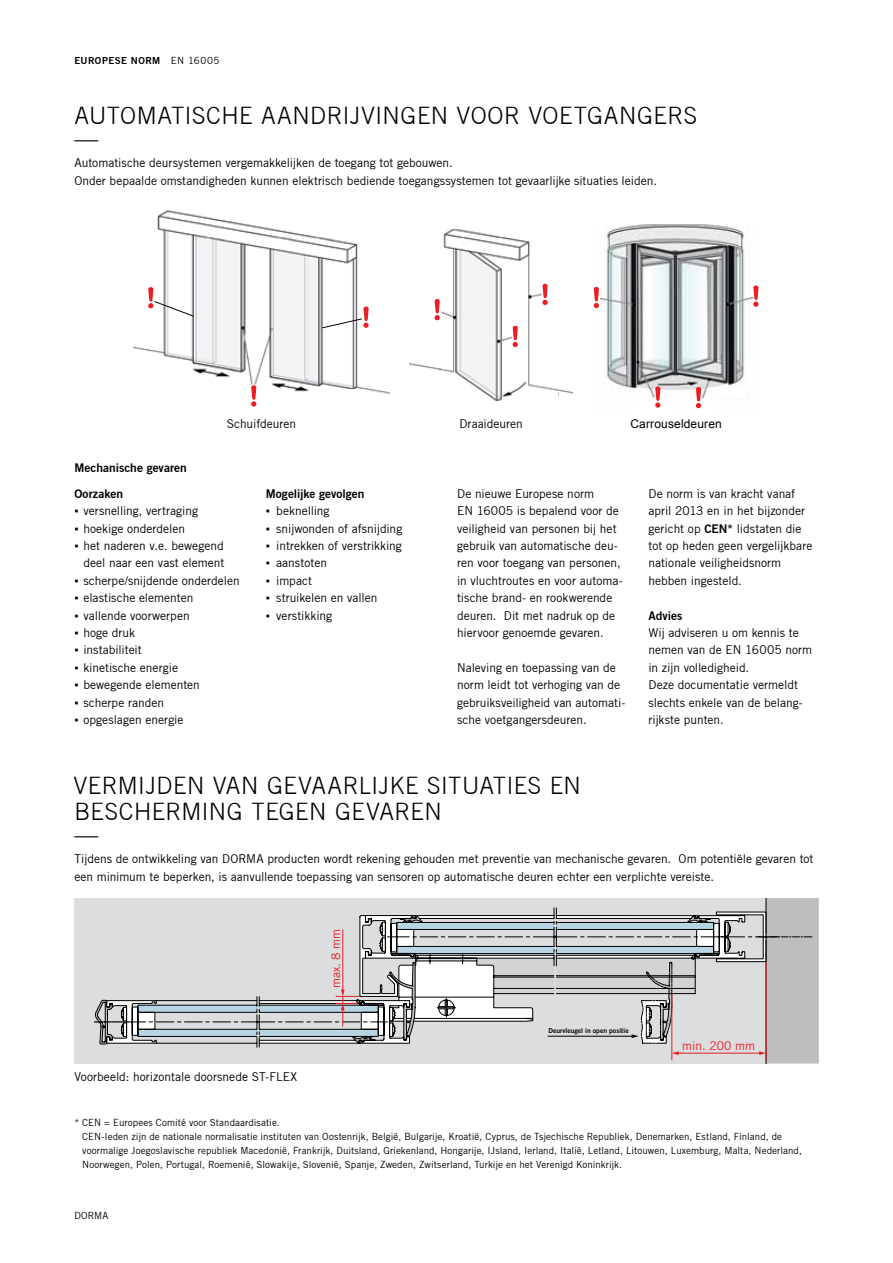
<style>
.page{position:relative;width:893px;height:1263px;background:#fff}
.page>*{position:absolute;margin:0;border:0;box-sizing:border-box;transform-origin:0 0}
.t1{font:300 24px/26.1px "Trade Gothic";letter-spacing:.025em;color:#000}
.t2{font:12px/17.4px "Trade Gothic";color:#000}
.t3{font:12px/26.1px "Trade Gothic Bold Two";color:#000}
.t4{font:12px "Trade Gothic";color:#ed1d24}
.t5{font:12px "Arial";letter-spacing:.01em;color:#000}
.t6{font:9.75px/13.8px "Trade Gothic";letter-spacing:.005em;color:#000}
.t7{font:9.75px "Trade Gothic Bold Two";letter-spacing:.04em;color:#000}
.t8{font:6.75px "Trade Gothic Bold Two";color:#000}
.s1{font-family:"Trade Gothic"}
.s2{font-family:"Arial"}
.s3{font-family:"Trade Gothic Bold Two"}
</style>
<div class="page">
<div style="left:74px;top:898px;width:745px;height:165px;background:#dcddde"></div>
<svg style="left:95px;top:898px;width:724px;height:165px"></svg>
<hr style="left:766px;top:962px;width:1px;height:98px;background:#ed1d24">
<img style="left:133px;top:211px;width:257px;height:186px">
<div style="left:247px;top:385px;width:14px;height:11px;background:#fff"></div>
<div style="left:337px;top:389px;width:23px;height:7px;background:#fff"></div>
<svg style="left:251px;top:385px;width:5px;height:22px"></svg>
<svg style="left:148px;top:287px;width:221px;height:41px"></svg>
<img style="left:410px;top:229px;width:163px;height:171px">
<div style="left:431px;top:305px;width:10px;height:12px;background:#fff"></div>
<div style="left:513px;top:331px;width:11px;height:11px;background:#fff"></div>
<div style="left:542px;top:287px;width:10px;height:11px;background:#fff"></div>
<div style="left:536px;top:391px;width:22px;height:5px;background:#fff"></div>
<svg style="left:435px;top:299px;width:5px;height:21px"></svg>
<svg style="left:542px;top:284px;width:6px;height:21px"></svg>
<svg style="left:513px;top:326px;width:5px;height:21px"></svg>
<img style="left:593px;top:224px;width:166px;height:182px">
<div style="left:593px;top:294px;width:6px;height:11px;background:#fff"></div>
<svg style="left:758px;top:290px;width:1px;height:15px"></svg>
<div style="left:636px;top:398px;width:37px;height:12px;background:#fff"></div>
<div style="left:696px;top:398px;width:10px;height:12px;background:#fff"></div>
<div style="left:721px;top:389px;width:24px;height:8px;background:#fff"></div>
<svg style="left:594px;top:287px;width:5px;height:21px"></svg>
<svg style="left:753px;top:285px;width:5px;height:22px"></svg>
<svg style="left:655px;top:386px;width:5px;height:22px"></svg>
<svg style="left:696px;top:387px;width:5px;height:21px"></svg>
<p class="t7" style="left:74px;top:54px;width:147px">EuropesE NORM <span class="s1">EN 16005</span></p>
<h1 class="t1" style="left:74px;top:102px;width:413px">AUTOMATISCHE AANDRIJVINGEN VOOR</h1>
<h1 class="t1" style="left:529px;top:102px;width:170px">VOETGANGERS</h1>
<h1 class="t1" style="left:74px;top:125px;width:25px">—</h1>
<p class="t2" style="left:74px;top:154px;width:584px">Automatische deursystemen vergemakkelijken de toegang tot gebouwen.<br>Onder bepaalde omstandigheden kunnen elektrisch bediende toegangssystemen tot gevaarlijke situaties leiden.</p>
<p class="t2" style="left:227px;top:415px;width:71px">Schuifdeuren</p>
<p class="t2" style="left:459px;top:415px;width:65px">Draaideuren</p>
<p class="t5" style="left:630px;top:416px;width:93px">Carrouseldeuren</p>
<p class="t3" style="left:74px;top:454px;width:114px">Mechanische gevaren<br>Oorzaken</p>
<p class="t2" style="left:74px;top:502px;width:125px"><span class="s2">▪</span> versnelling, vertraging</p>
<p class="t2" style="left:74px;top:519px;width:112px"><span class="s2">▪</span> hoekige onderdelen</p>
<p class="t2" style="left:74px;top:537px;width:152px;text-align:right"><span class="s2">▪</span> het naderen v.e. bewegend deel naar een vast element</p>
<p class="t2" style="left:74px;top:572px;width:167px"><span class="s2">▪</span> scherpe/snijdende onderdelen</p>
<p class="t2" style="left:74px;top:589px;width:121px"><span class="s2">▪</span> elastische elementen</p>
<p class="t2" style="left:74px;top:606px;width:117px"><span class="s2">▪</span> vallende voorwerpen</p>
<p class="t2" style="left:74px;top:624px;width:62px"><span class="s2">▪</span> hoge druk</p>
<p class="t2" style="left:74px;top:641px;width:69px"><span class="s2">▪</span> instabiliteit</p>
<p class="t2" style="left:74px;top:659px;width:105px"><span class="s2">▪</span> kinetische energie</p>
<p class="t2" style="left:74px;top:676px;width:127px"><span class="s2">▪</span> bewegende elementen</p>
<p class="t2" style="left:74px;top:693px;width:91px"><span class="s2">▪</span> scherpe randen</p>
<p class="t2" style="left:74px;top:711px;width:111px"><span class="s2">▪</span> opgeslagen energie</p>
<p class="t3" style="left:266px;top:480px;width:100px">Mogelijke gevolgen</p>
<p class="t2" style="left:266px;top:502px;width:65px"><span class="s2">▪</span> beknelling</p>
<p class="t2" style="left:266px;top:519px;width:138px"><span class="s2">▪</span> snijwonden of afsnijding</p>
<p class="t2" style="left:266px;top:537px;width:138px"><span class="s2">▪</span> intrekken of verstrikking</p>
<p class="t2" style="left:266px;top:554px;width:63px"><span class="s2">▪</span> aanstoten</p>
<p class="t2" style="left:266px;top:572px;width:48px"><span class="s2">▪</span> impact</p>
<p class="t2" style="left:266px;top:589px;width:113px"><span class="s2">▪</span> struikelen en vallen</p>
<p class="t2" style="left:266px;top:606px;width:68px"><span class="s2">▪</span> verstikking</p>
<p class="t2" style="left:457px;top:485px;width:167px">De nieuwe Europese norm<br>EN 16005 is bepalend voor de veiligheid van personen bij het gebruik van automatische deu&shy;ren voor toegang van personen, in vluchtroutes en voor automa&shy;tische brand- en rookwerende deuren. Dit met nadruk op de hiervoor genoemde gevaren.</p>
<p class="t2" style="left:457px;top:659px;width:170px">Naleving en toepassing van de norm leidt tot verhoging van de gebruiksveiligheid van automati&shy;sche voetgangersdeuren.</p>
<p class="t2" style="left:648px;top:485px;width:165px">De norm is van kracht vanaf april 2013 en in het bijzonder gericht op <span class="s3">CEN*</span> lidstaten die tot op heden geen vergelijkbare nationale veiligheidsnorm hebben ingesteld.</p>
<p class="t3" style="left:648px;top:602px;width:36px">Advies</p>
<p class="t2" style="left:648px;top:624px;width:165px">Wij adviseren u om kennis te nemen van de EN 16005 norm in zijn volledigheid.<br>Deze documentatie vermeldt slechts enkele van de belang&shy;rijkste punten.</p>
<h1 class="t1" style="left:74px;top:772px;width:508px;text-indent:193px">GEVAARLIJKE SITUATIES EN<br>BESCHERMING TEGEN GEVAREN</h1>
<h1 class="t1" style="left:74px;top:821px;width:25px">—</h1>
<p class="t2" style="left:74px;top:850px;width:741px">Tijdens de ontwikkeling van DORMA producten wordt rekening gehouden met preventie van mechanische gevaren. Om potentiële gevaren tot een minimum te beperken, is aanvullende toepassing van sensoren op automatische deuren echter een verplichte vereiste.</p>
<h1 class="t1" style="left:74px;top:772px;width:155px">VERMIJDEN VAN</h1>
<p class="t2" style="left:74px;top:1068px;width:224px">Voorbeeld: horizontale doorsnede ST-FLEX</p>
<p class="t4" style="left:329px;top:988px;width:61px;rotate:-90deg">max. 8 mm</p>
<p class="t8" style="left:549px;top:1027px;width:82px">Deurvleugel in open positie</p>
<p class="t4" style="left:682px;top:1039px;width:74px">min. 200 mm</p>
<p class="t6" style="left:82px;top:1116px;width:721px;text-indent:-8px">* CEN = Europees Comité voor Standaardisatie.<br>CEN-leden zijn de nationale normalisatie instituten van Oostenrijk, België, Bulgarije, Kroatië, Cyprus, de Tsjechische Republiek, Denemarken, Estland, Finland, de voormalige Joegoslavische republiek Macedonië, Frankrijk, Duitsland, Griekenland, Hongarije, IJsland, Ierland, Italië, Letland, Litouwen, Luxemburg, Malta, Nederland, Noorwegen, Polen, Portugal, Roemenië, Slowakije, Slovenië, Spanje, Zweden, Zwitserland, Turkije en het Verenigd Koninkrijk.</p>
<p class="t6" style="left:74px;top:1208px;width:36px">DORMA</p>
</div>
